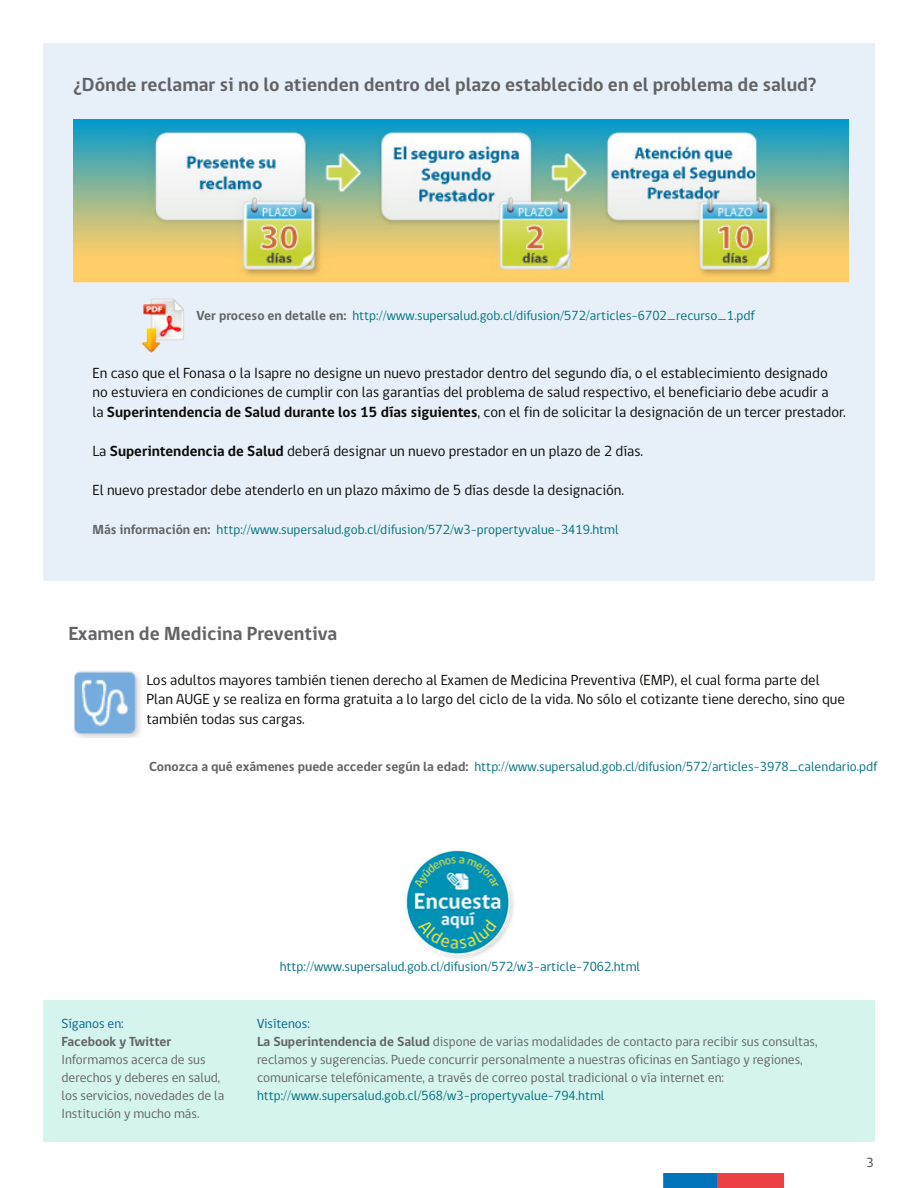
<style>
.page{position:relative;width:918px;height:1188px;background:#fff}
.page>*{position:absolute;margin:0;border:0;box-sizing:border-box;transform-origin:0 0}
.Texto_normal{font:700 19.5px "gob CL";color:#636366}
.Texto_normal-2{font:15px/19.5px "gob CL";color:#0c0a08}
.Texto_normal-3{font:13.5px "gob CL";color:#01707e}
.t1{font:13.5px/18px "gob CL";color:#636366}
.t2{font:13.5px "gob CL";color:#05618f}
.t3{font:700 13.5px "gob CL";color:#636366}
.t4{font:13.5px "gob CL";color:#3f3e3f}
.s1{font-weight:700;color:#636366}
.s2{font-weight:700}
</style>
<div class="page">
<svg style="left:663px;top:1173px;width:121px;height:15px;background:#835678"></svg>
<div style="left:43px;top:43px;width:832px;height:537px;background:#e7f0f9"></div>
<div style="left:43px;top:1000px;width:832px;height:142px;background:#d5f4ee"></div>
<img style="left:406px;top:850px;width:109px;height:109px">
<img style="left:73px;top:119px;width:775px;height:234px">
<img style="left:74px;top:671px;width:67px;height:67px">
<p class="Texto_normal" style="left:73px;top:71px;width:745px">¿Dónde reclamar si no lo atienden dentro del plazo establecido en el problema de salud?</p>
<p class="Texto_normal-3" style="left:197px;top:307px;width:560px"><span class="s1">Ver proceso en detalle en:</span> http://www.supersalud.gob.cl/difusion/572/articles-6702_recurso_1.pdf</p>
<p class="Texto_normal-2" style="left:92px;top:364px;width:737px">En caso que el Fonasa o la Isapre no designe un nuevo prestador dentro del segundo día, o el establecimiento designado</p>
<p class="Texto_normal-2" style="left:92px;top:383px;width:738px">no estuviera en condiciones de cumplir con las garantías del problema de salud respectivo, el beneficiario debe acudir a</p>
<p class="Texto_normal-2" style="left:92px;top:403px;width:755px">la <span class="s2">Superintendencia de Salud durante los 15 días siguientes</span>, con el fin de solicitar la designación de un tercer prestador.</p>
<p class="Texto_normal-2" style="left:92px;top:442px;width:552px">La <span class="s2">Superintendencia de Salud</span> deberá designar un nuevo prestador en un plazo de 2 días.</p>
<p class="Texto_normal-2" style="left:92px;top:481px;width:533px">El nuevo prestador debe atenderlo en un plazo máximo de 5 días desde la designación.</p>
<p class="Texto_normal-3" style="left:92px;top:520px;width:528px"><span class="s1">Más información en:</span> http://www.supersalud.gob.cl/difusion/572/w3-propertyvalue-3419.html</p>
<p class="Texto_normal" style="left:68px;top:620px;width:271px">Examen de Medicina Preventiva</p>
<p class="Texto_normal-2" style="left:147px;top:671px;width:700px">Los adultos mayores también tienen derecho al Examen de Medicina Preventiva (EMP), el cual forma parte del<br>Plan AUGE y se realiza en forma gratuita a lo largo del ciclo de la vida. No sólo el cotizante tiene derecho, sino que también todas sus cargas.</p>
<p class="Texto_normal-3" style="left:149px;top:758px;width:730px"><span class="s1">Conozca a qué exámenes puede acceder según la edad:</span> http://www.supersalud.gob.cl/difusion/572/articles-3978_calendario.pdf</p>
<p class="t2" style="left:62px;top:1015px;width:64px">Síganos en:</p>
<p class="t3" style="left:62px;top:1033px;width:111px">Facebook y Twitter</p>
<p class="t1" style="left:62px;top:1051px;width:164px">Informamos acerca de sus derechos y deberes en salud, los servicios, novedades de la<br>Institución y mucho más.</p>
<p class="Texto_normal-3" style="left:280px;top:958px;width:362px">http://www.supersalud.gob.cl/difusion/572/w3-article-7062.html</p>
<p class="t2" style="left:257px;top:1015px;width:54px">Visítenos:</p>
<p class="t1" style="left:257px;top:1033px;width:562px"><span class="s2">La Superintendencia de Salud</span> dispone de varias modalidades de contacto para recibir sus consultas, reclamos y sugerencias. Puede concurrir personalmente a nuestras oficinas en Santiago y regiones, comunicarse telefónicamente, a través de correo postal tradicional o vía internet en:</p>
<p class="Texto_normal-3" style="left:257px;top:1087px;width:349px">http://www.supersalud.gob.cl/568/w3-propertyvalue-794.html</p>
<p class="t4" style="left:866px;top:1153px;width:9px">3</p>
</div>
